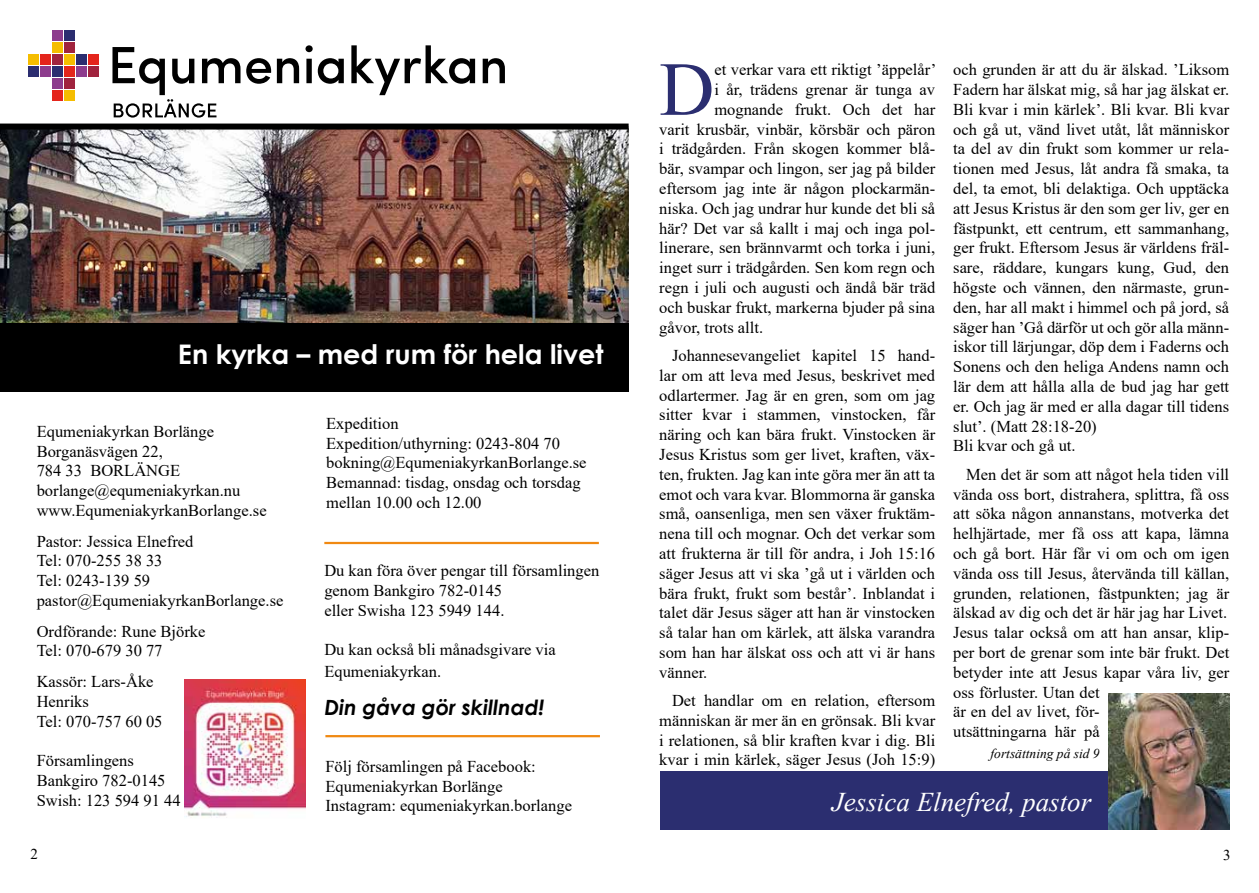
<style>
.page{position:relative;width:1259px;height:893px;background:#fff}
.page>*{position:absolute;margin:0;border:0;box-sizing:border-box;transform-origin:0 0}
.t1{font:76.35px "Times New Roman";color:#2b2e70}
.t2{font:700 27px "Century Gothic";color:#fff}
.t3{font:italic 27px "Times New Roman";color:#fff}
.t4{font:italic 700 21px "Century Gothic";color:#000}
.t5{font:16.5px/19.8px "Times New Roman";color:#000}
.t6{font:15px "Times New Roman";color:#000}
.t7{font:italic 13.5px "Times New Roman";color:#000}
</style>
<div class="page">
<img style="left:0;top:130px;width:628px;height:193px">
<div style="left:0;top:323px;width:628px;height:68px;background:#000"></div>
<div style="left:0;top:124px;width:628px;height:6px;background:#000"></div>
<hr style="left:324px;top:542px;width:275px;height:2px;background:#f08912">
<hr style="left:325px;top:735px;width:275px;height:2px;background:#f08912">
<div style="left:660px;top:771px;width:551px;height:58px;background:#2b2e70"></div>
<img style="left:1108px;top:694px;width:121px;height:135px">
<img style="left:184px;top:679px;width:122px;height:139px">
<svg style="left:246px;top:58px;width:25px;height:26px"></svg>
<svg style="left:277px;top:58px;width:22px;height:25px"></svg>
<svg style="left:305px;top:45px;width:39px;height:39px"></svg>
<svg style="left:351px;top:45px;width:124px;height:50px"></svg>
<svg style="left:483px;top:58px;width:22px;height:25px"></svg>
<div style="left:52px;top:30px;width:10px;height:11px;background:#8d3c8d"></div>
<div style="left:64px;top:30px;width:10px;height:11px;background:#2b2d70"></div>
<div style="left:52px;top:42px;width:10px;height:11px;background:#f5bd00"></div>
<div style="left:64px;top:42px;width:10px;height:11px;background:#a0233e"></div>
<div style="left:29px;top:55px;width:10px;height:10px;background:#f5bd00"></div>
<div style="left:41px;top:55px;width:10px;height:10px;background:#e4251c"></div>
<div style="left:52px;top:55px;width:10px;height:10px;background:#a0233e"></div>
<div style="left:64px;top:55px;width:10px;height:10px;background:#f5bd00"></div>
<div style="left:76px;top:55px;width:10px;height:10px;background:#2b2d70"></div>
<div style="left:88px;top:55px;width:10px;height:10px;background:#e4251c"></div>
<div style="left:29px;top:67px;width:10px;height:10px;background:#2b2d70"></div>
<div style="left:41px;top:67px;width:10px;height:10px;background:#8d3c8d"></div>
<div style="left:52px;top:67px;width:10px;height:10px;background:#2b2d70"></div>
<div style="left:64px;top:67px;width:10px;height:10px;background:#e4251c"></div>
<div style="left:76px;top:67px;width:10px;height:10px;background:#8d3c8d"></div>
<div style="left:88px;top:67px;width:10px;height:10px;background:#a0233e"></div>
<div style="left:52px;top:79px;width:10px;height:10px;background:#8d3c8d"></div>
<div style="left:64px;top:79px;width:10px;height:10px;background:#a0233e"></div>
<div style="left:52px;top:91px;width:10px;height:10px;background:#e4251c"></div>
<div style="left:64px;top:91px;width:10px;height:10px;background:#f5bd00"></div>
<svg style="left:112px;top:47px;width:128px;height:71px"></svg>
<h2 class="t2" style="left:178px;top:334px;width:427px">En kyrka – med rum för hela livet</h2>
<p class="t5" style="left:37px;top:421px;width:231px">Equmeniakyrkan Borlänge<br>Borganäsvägen 22,<br>784 33 BORLÄNGE borlange@equmeniakyrkan.nu www.EqumeniakyrkanBorlange.se</p>
<p class="t5" style="left:37px;top:531px;width:248px">Pastor: Jessica Elnefred<br>Tel: 070-255 38 33<br>Tel: 0243-139 59 pastor@EqumeniakyrkanBorlange.se</p>
<p class="t5" style="left:37px;top:621px;width:170px">Ordförande: Rune Björke<br>Tel: 070-679 30 77</p>
<p class="t5" style="left:37px;top:671px;width:127px">Kassör: Lars-Åke<br>Henriks<br>Tel: 070-757 60 05</p>
<p class="t5" style="left:37px;top:750px;width:145px">Församlingens<br>Bankgiro 782-0145<br>Swish: 123 594 91 44</p>
<p class="t5" style="left:326px;top:413px;width:262px">Expedition<br>Expedition/uthyrning: 0243-804 70 bokning@EqumeniakyrkanBorlange.se<br>Bemannad: tisdag, onsdag och torsdag mellan 10.00 och 12.00</p>
<p class="t5" style="left:324px;top:560px;width:276px">Du kan föra över pengar till församlingen genom Bankgiro 782-0145<br>eller Swisha 123 5949 144.</p>
<p class="t5" style="left:324px;top:638px;width:233px;line-height:21.6px">Du kan också bli månadsgivare via<br>Equmeniakyrkan.</p>
<p class="t4" style="left:324px;top:691px;width:222px">Din gåva gör skillnad!</p>
<p class="t5" style="left:325px;top:756px;width:248px">Följ församlingen på Facebook:<br>Equmeniakyrkan Borlänge<br>Instagram: equmeniakyrkan.borlange</p>
<h1 class="t1" style="left:659px;top:35px;width:57px">D</h1>
<p class="t5" style="left:714px;top:59px;width:224px">et verkar vara ett riktigt ’äppelår’</p>
<p class="t5" style="left:714px;top:79px;width:222px">i år, trädens grenar är tunga av</p>
<p class="t5" style="left:714px;top:99px;width:222px">mognande frukt. Och det har</p>
<p class="t5" style="left:659px;top:119px;width:277px">varit krusbär, vinbär, körsbär och päron</p>
<p class="t5" style="left:659px;top:138px;width:277px">i trädgården. Från skogen kommer blå-</p>
<p class="t5" style="left:659px;top:158px;width:277px">bär, svampar och lingon, ser jag på bilder</p>
<p class="t5" style="left:659px;top:178px;width:277px">eftersom jag inte är någon plockarmän-</p>
<p class="t5" style="left:659px;top:198px;width:277px">niska. Och jag undrar hur kunde det bli så</p>
<p class="t5" style="left:659px;top:218px;width:277px">här? Det var så kallt i maj och inga pol-</p>
<p class="t5" style="left:659px;top:237px;width:277px">linerare, sen brännvarmt och torka i juni,</p>
<p class="t5" style="left:659px;top:257px;width:277px">inget surr i trädgården. Sen kom regn och</p>
<p class="t5" style="left:659px;top:277px;width:277px">regn i juli och augusti och ändå bär träd</p>
<p class="t5" style="left:659px;top:297px;width:277px">och buskar frukt, markerna bjuder på sina</p>
<p class="t5" style="left:659px;top:317px;width:105px">gåvor, trots allt.</p>
<p class="t5" style="left:659px;top:345px;width:277px;text-align:justify;text-indent:13px">Johannesevangeliet kapitel 15 hand&shy;lar om att leva med Jesus, beskrivet med odlartermer. Jag är en gren, som om jag sitter kvar i stammen, vinstocken, får näring och kan bära frukt. Vinstocken är Jesus Kristus som ger livet, kraften, väx&shy;ten, frukten. Jag kan inte göra mer än att ta emot och vara kvar. Blommorna är ganska små, oansenliga, men sen växer fruktäm&shy;nena till och mognar. Och det verkar som att frukterna är till för andra, i Joh 15:16 säger Jesus att vi ska ’gå ut i världen och bära frukt, frukt som består’. Inblandat i talet där Jesus säger att han är vinstocken så talar han om kärlek, att älska varandra som han har älskat oss och att vi är hans vänner.</p>
<p class="t5" style="left:659px;top:690px;width:277px;text-align:justify;text-indent:13px">Det handlar om en relation, eftersom människan är mer än en grönsak. Bli kvar i relationen, så blir kraften kvar i dig. Bli kvar i min kärlek, säger Jesus (Joh 15:9)</p>
<p class="t5" style="left:953px;top:59px;width:277px">och grunden är att du är älskad. ’Liksom Fadern har älskat mig, så har jag älskat er.<br>Bli kvar i min kärlek’. Bli kvar. Bli kvar och gå ut, vänd livet utåt, låt människor ta del av din frukt som kommer ur rela&shy;tionen med Jesus, låt andra få smaka, ta del, ta emot, bli delaktiga. Och upptäcka att Jesus Kristus är den som ger liv, ger en fästpunkt, ett centrum, ett sammanhang, ger frukt. Eftersom Jesus är världens fräl&shy;sare, räddare, kungars kung, Gud, den högste och vännen, den närmaste, grun&shy;den, har all makt i himmel och på jord, så säger han ’Gå därför ut och gör alla männ&shy;iskor till lärjungar, döp dem i Faderns och Sonens och den heliga Andens namn och lär dem att hålla alla de bud jag har gett er. Och jag är med er alla dagar till tidens slut’. (Matt 28:18-20)<br>Bli kvar och gå ut.</p>
<p class="t5" style="left:953px;top:464px;width:277px;text-indent:13px">Men det är som att något hela tiden vill vända oss bort, distrahera, splittra, få oss att söka någon annanstans, motverka det helhjärtade, mer få oss att kapa, lämna och gå bort. Här får vi om och om igen vända oss till Jesus, återvända till källan, grunden, relationen, fästpunkten; jag är älskad av dig och det är här jag har Livet.<br>Jesus talar också om att han ansar, klip&shy;per bort de grenar som inte bär frukt. Det betyder inte att Jesus kapar våra liv, ger oss förluster. Utan det<br>är en del av livet, för-<br>utsättningarna här på</p>
<p class="t7" style="left:990px;top:744px;width:111px">fortsättning på sid 9</p>
<h2 class="t3" style="left:832px;top:784px;width:261px">Jessica Elnefred, pastor</h2>
<p class="t6" style="left:31px;top:843px;width:9px">2</p>
<p class="t6" style="left:1223px;top:844px;width:9px">3</p>
</div>
